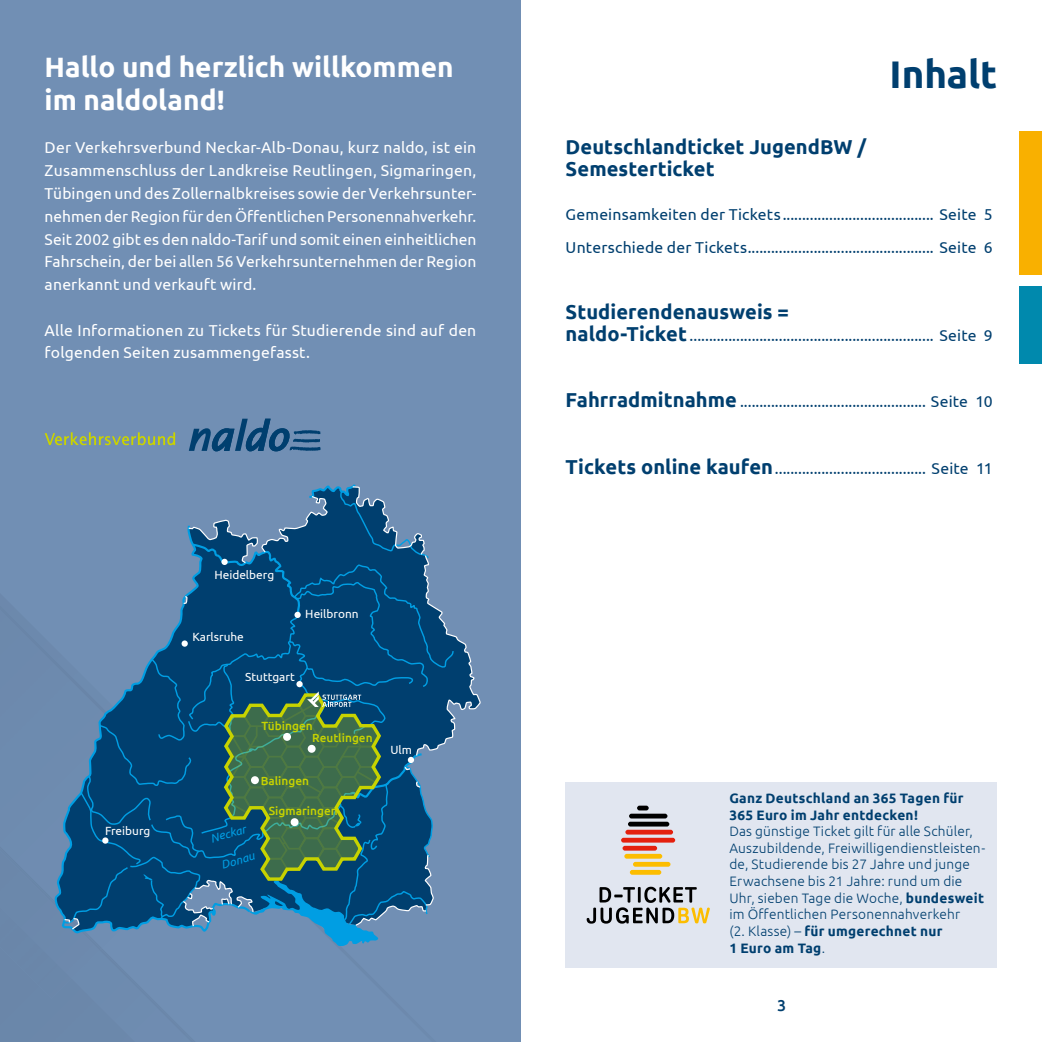
<style>
.page{position:relative;width:1042px;height:1042px;background:#fff}
.page>*{position:absolute;margin:0;border:0;box-sizing:border-box;transform-origin:0 0}
.t1{font:700 38.5px "Ubuntu";color:#003f6f}
.t2{font:700 28px/33.1px "Ubuntu";color:#fff}
.t3{font:700 20.12px/22.1px "Ubuntu";letter-spacing:.005em;color:#003f6f}
.t4{font:15.75px/22.8px "Ubuntu";letter-spacing:.01em;color:#fff;text-align:justify}
.t5{font:15.75px/33.1px "Ubuntu";letter-spacing:.01em;color:#003f6f}
.t6{font:500 15.75px "Ubuntu";color:#003f6f}
.t7{font:300 13.65px/16.6px "Ubuntu";letter-spacing:.015em;color:#003f6f}
.t8{font:700 13.65px/16.6px "Ubuntu";letter-spacing:.02em;color:#003f6f}
.t9{font:11.9px "Ubuntu";color:#fff}
.t10{font:500 11.9px "Ubuntu";color:#c7d300}
.t11{font:italic 11.9px "Ubuntu";color:#009ee3}
.s1{font-weight:700;font-size:20.12px}
.s2{font-weight:700}
</style>
<div class="page">
<div style="left:0;top:0;width:521px;height:1042px;background:#718fb4"></div>
<div style="left:0;top:950px;width:72px;height:48px;background:#6a87aa"></div>
<div style="left:0;top:847px;width:101px;height:103px;background:#6b88ab"></div>
<svg style="left:54px;top:647px;width:8px;height:286px"></svg>
<svg style="left:62px;top:484px;width:418px;height:462px"></svg>
<svg style="left:189px;top:419px;width:131px;height:32px"></svg>
<svg style="left:45px;top:432px;width:130px;height:13px"></svg>
<div style="left:566px;top:782px;width:431px;height:185px;background:#e1e6f0"></div>
<hr style="left:628px;top:822px;width:41px;height:4px;background:#000;border-radius:2px">
<div style="left:629px;top:813px;width:38px;height:5px;background:#000;border-radius:2px"></div>
<div style="left:637px;top:805px;width:12px;height:5px;background:#000;border-radius:2px"></div>
<div style="left:630px;top:870px;width:31px;height:5px;background:#fcbd00;border-radius:2px"></div>
<hr style="left:633px;top:862px;width:37px;height:4px;background:#fcbd00;border-radius:2px">
<hr style="left:624px;top:854px;width:38px;height:4px;background:#fcbd00;border-radius:2px">
<hr style="left:622px;top:846px;width:35px;height:4px;background:#e4200e;border-radius:2px">
<hr style="left:621px;top:838px;width:54px;height:4px;background:#e4200e;border-radius:2px">
<hr style="left:625px;top:830px;width:48px;height:4px;background:#e4200e;border-radius:2px">
<svg style="left:586px;top:887px;width:124px;height:36px"></svg>
<div style="left:1019px;top:286px;width:23px;height:77px;background:#0089ad"></div>
<div style="left:1019px;top:132px;width:23px;height:143px;background:#f9b000"></div>
<h2 class="t2" style="left:45px;top:50px;width:411px">Hallo und herzlich willkommen im naldoland!</h2>
<p class="t4" style="left:45px;top:136px;width:433px">Der Verkehrsverbund Neckar-Alb-Donau, kurz naldo, ist ein Zusammenschluss der Landkreise Reutlingen, Sigmaringen, Tübingen und des Zollernalbkreises sowie der Verkehrsunter&shy;nehmen der Region für den Öffentlichen Personennahverkehr.<br>Seit 2002 gibt es den naldo-Tarif und somit einen einheitlichen Fahrschein, der bei allen 56 Verkehrsunternehmen der Region anerkannt und verkauft wird.</p>
<p class="t4" style="left:45px;top:318px;width:433px">Alle Informationen zu Tickets für Studierende sind auf den folgenden Seiten zusammengefasst.</p>
<p class="t9" style="left:105px;top:824px;width:47px">Freiburg</p>
<p class="t9" style="left:214px;top:567px;width:61px">Heidelberg</p>
<p class="t9" style="left:192px;top:630px;width:53px">Karlsruhe</p>
<p class="t9" style="left:305px;top:607px;width:55px">Heilbronn</p>
<p class="t9" style="left:245px;top:669px;width:51px">Stuttgart</p>
<p class="t10" style="left:261px;top:718px;width:53px">Tübingen</p>
<p class="t10" style="left:312px;top:730px;width:62px">Reutlingen</p>
<p class="t10" style="left:261px;top:773px;width:50px">Balingen</p>
<p class="t10" style="left:269px;top:803px;width:70px">Sigmaringen</p>
<p class="t11" style="left:209px;top:831px;width:38px;rotate:-16deg">Neckar</p>
<p class="t11" style="left:219px;top:858px;width:36px;rotate:-16deg">Donau</p>
<p class="t9" style="left:390px;top:743px;width:23px">Ulm</p>
<h1 class="t1" style="left:889px;top:51px;width:109px">Inhalt</h1>
<p class="t3" style="left:566px;top:135px;width:302px">Deutschlandticket JugendBW /<br>Semesterticket</p>
<p class="t5" style="left:566px;top:197px;width:428px">Gemeinsamkeiten der Tickets ....................................... Seite 5<br>Unterschiede der Tickets................................................ Seite 6</p>
<p class="t3" style="left:566px;top:301px;width:225px">Studierendenausweis =</p>
<p class="t5" style="left:566px;top:319px;width:429px"><span class="s1">naldo-Ticket</span> ............................................................... Seite 9</p>
<p class="t5" style="left:566px;top:385px;width:428px"><span class="s1">Fahrradmitnahme</span> ................................................ Seite 10</p>
<p class="t5" style="left:566px;top:451px;width:429px"><span class="s1">Tickets online kaufen</span>....................................... Seite 11</p>
<p class="t8" style="left:729px;top:789px;width:236px">Ganz Deutschland an 365 Tagen für<br>365 Euro im Jahr entdecken!</p>
<p class="t7" style="left:729px;top:822px;width:257px">Das günstige Ticket gilt für alle Schüler, Auszubildende, Freiwilligendienstleisten&shy;de, Studierende bis 27 Jahre und junge Erwachsene bis 21 Jahre: rund um die Uhr, sieben Tage die Woche, <span class="s2">bundesweit </span>im Öffentlichen Personennahverkehr<br>(2. Klasse) – <span class="s2">für umgerechnet nur<br>1 Euro am Tag</span>.</p>
<p class="t6" style="left:777px;top:996px;width:10px">3</p>
</div>
